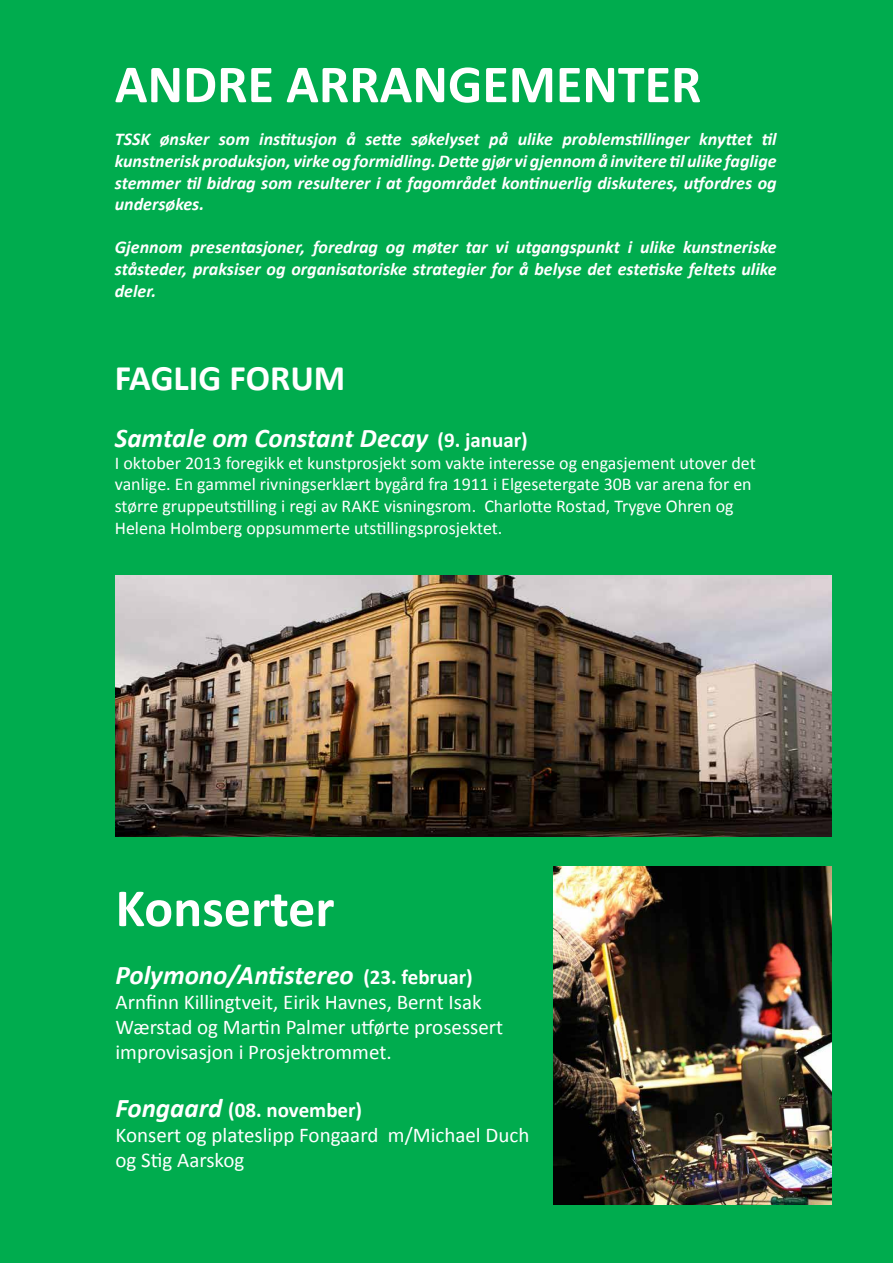
<style>
.page{position:relative;width:893px;height:1263px;background:#00ac4e}
.page>*{position:absolute;margin:0;border:0;box-sizing:border-box;transform-origin:0 0}
.t1{font:700 54px "Calibri";color:#fff}
.t2{font:700 36px "Calibri";color:#fff}
.t3{font:italic 700 27px "Calibri";color:#fff}
.t4{font:21px/25.2px "Calibri";color:#fff}
.t5{font:italic 700 18px/21.6px "Calibri";color:#fff;text-align:justify}
.t6{font:18px/21.6px "Calibri";color:#fff}
.s1{font-style:normal;font-size:21px}
.s2{font-weight:700;font-style:italic;font-size:27px}
.s3{font-weight:700}
</style>
<div class="page">
<img style="left:554px;top:866px;width:277px;height:338px">
<img style="left:116px;top:575px;width:715px;height:262px">
<h1 class="t1" style="left:115px;top:46px;width:588px">ANDRE ARRANGEMENTER</h1>
<p class="t5" style="left:115px;top:128px;width:663px">TSSK ønsker som institusjon å sette søkelyset på ulike problemstillinger knyttet til kunstnerisk produksjon, virke og formidling. Dette gjør vi gjennom å invitere til ulike faglige stemmer til bidrag som resulterer i at fagområdet kontinuerlig diskuteres, utfordres og undersøkes.</p>
<p class="t5" style="left:115px;top:236px;width:663px">Gjennom presentasjoner, foredrag og møter tar vi utgangspunkt i ulike kunstneriske ståsteder, praksiser og organisatoriske strategier for å belyse det estetiske feltets ulike deler.</p>
<h2 class="t2" style="left:115px;top:352px;width:232px">FAGLIG FORUM</h2>
<h3 class="t3" style="left:115px;top:419px;width:414px">Samtale om Constant Decay <span class="s1">(9. januar)</span></h3>
<p class="t6" style="left:115px;top:451px;width:642px">I oktober 2013 foregikk et kunstprosjekt som vakte interesse og engasjement utover det vanlige. En gammel rivningserklært bygård fra 1911 i Elgesetergate 30B var arena for en større gruppeutstilling i regi av RAKE visningsrom. Charlotte Rostad, Trygve Ohren og Helena Holmberg oppsummerte utstillingsprosjektet.</p>
<h1 class="t1" style="left:116px;top:870px;width:220px">Konserter</h1>
<h3 class="t3" style="left:116px;top:955px;width:359px">Polymono/Antistereo <span class="s1">(23. februar)</span></h3>
<p class="t4" style="left:116px;top:989px;width:389px">Arnfinn Killingtveit, Eirik Havnes, Bernt Isak<br>Wærstad og Martin Palmer utførte prosessert improvisasjon i Prosjektrommet.</p>
<p class="t4" style="left:116px;top:1097px;width:415px"><span class="s2">Fongaard</span> <span class="s3">(08. november)<br></span>Konsert og plateslipp Fongaard m/Michael Duch og Stig Aarskog</p>
</div>
